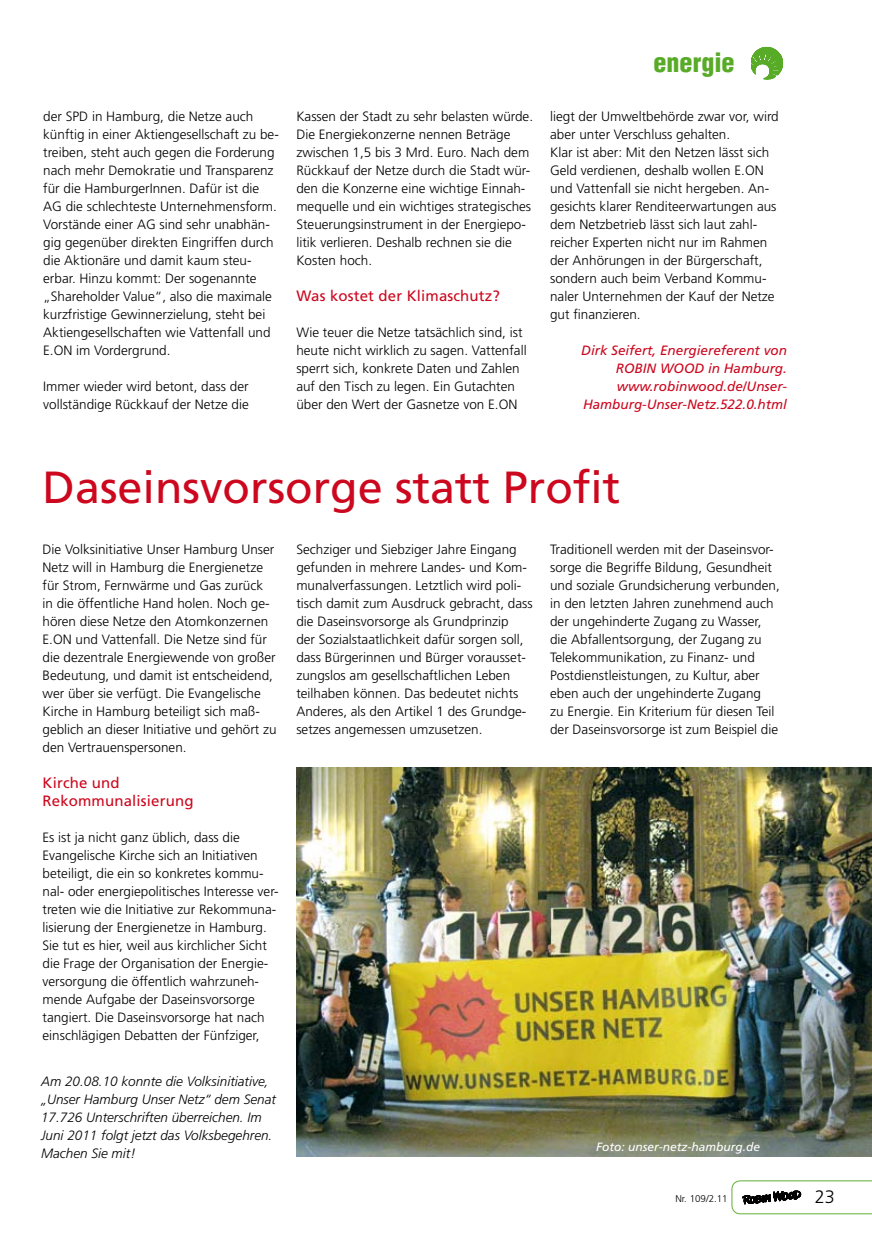
<style>
.page{position:relative;width:872px;height:1242px;background:#fff}
.page>*{position:absolute;margin:0;border:0;box-sizing:border-box;transform-origin:0 0}
.t1{font:45px "Frutiger LT";color:#cc071e}
.t2{font:900 condensed 26.1px "Helvetica";color:#58ab27}
.t3{font:300 18px "Frutiger LT";color:#000}
.t4{font:15px/18px "Frutiger LT";letter-spacing:.01em;color:#cc071e}
.t5{font:300 13.5px/18px "Frutiger LT";color:#000}
.t6{font:italic 300 13.5px/18px "Frutiger LT";color:#000}
.t7{font:italic 13.5px/18px "Frutiger LT";color:#cc071e;text-align:right}
.t8{font:italic 12px "Frutiger LT";color:#fff}
.t9{font:300 9.75px "Frutiger LT";color:#000}
</style>
<div class="page">
<svg style="left:731px;top:1180px;width:141px;height:34px"></svg>
<svg style="left:751px;top:47px;width:32px;height:33px"></svg>
<img style="left:296px;top:767px;width:576px;height:390px">
<p class="t5" style="left:43px;top:108px;width:237px">der SPD in Hamburg, die Netze auch künftig in einer Aktiengesellschaft zu be&shy;treiben, steht auch gegen die Forderung nach mehr Demokratie und Transparenz für die HamburgerInnen. Dafür ist die AG die schlechteste Unternehmensform.<br>Vorstände einer AG sind sehr unabhän&shy;gig gegenüber direkten Eingriffen durch die Aktionäre und damit kaum steu&shy;erbar. Hinzu kommt: Der sogenannte „Shareholder Value“, also die maximale kurzfristige Gewinnerzielung, steht bei Aktiengesellschaften wie Vattenfall und E.ON im Vordergrund.</p>
<p class="t5" style="left:43px;top:378px;width:207px">Immer wieder wird betont, dass der vollständige Rückkauf der Netze die</p>
<p class="t5" style="left:296px;top:107px;width:238px">Kassen der Stadt zu sehr belasten würde.<br>Die Energiekonzerne nennen Beträge zwischen 1,5 bis 3 Mrd. Euro. Nach dem Rückkauf der Netze durch die Stadt wür&shy;den die Konzerne eine wichtige Einnah&shy;mequelle und ein wichtiges strategisches Steuerungsinstrument in der Energiepo&shy;litik verlieren. Deshalb rechnen sie die Kosten hoch.</p>
<p class="t4" style="left:296px;top:287px;width:205px">Was kostet der Klimaschutz?</p>
<p class="t5" style="left:296px;top:323px;width:232px">Wie teuer die Netze tatsächlich sind, ist heute nicht wirklich zu sagen. Vattenfall sperrt sich, konkrete Daten und Zahlen auf den Tisch zu legen. Ein Gutachten über den Wert der Gasnetze von E.ON</p>
<h2 class="t2" style="left:653px;top:46px;width:83px">energie</h2>
<p class="t5" style="left:550px;top:107px;width:230px">liegt der Umweltbehörde zwar vor, wird aber unter Verschluss gehalten.<br>Klar ist aber: Mit den Netzen lässt sich Geld verdienen, deshalb wollen E.ON und Vattenfall sie nicht hergeben. An&shy;gesichts klarer Renditeerwartungen aus dem Netzbetrieb lässt sich laut zahl&shy;reicher Experten nicht nur im Rahmen der Anhörungen in der Bürgerschaft, sondern auch beim Verband Kommu&shy;naler Unternehmen der Kauf der Netze gut finanzieren.</p>
<p class="t7" style="left:581px;top:342px;width:207px">Dirk Seifert, Energiereferent von<br>ROBIN WOOD in Hamburg. www.robinwood.de/Unser-<br>Hamburg-Unser-Netz.522.0.html</p>
<h1 class="t1" style="left:43px;top:460px;width:579px">Daseinsvorsorge statt Profit</h1>
<p class="t5" style="left:43px;top:540px;width:236px">Die Volksinitiative Unser Hamburg Unser Netz will in Hamburg die Energienetze für Strom, Fernwärme und Gas zurück in die öffentliche Hand holen. Noch ge&shy;hören diese Netze den Atomkonzernen E.ON und Vattenfall. Die Netze sind für die dezentrale Energiewende von großer Bedeutung, und damit ist entscheidend, wer über sie verfügt. Die Evangelische Kirche in Hamburg beteiligt sich maß&shy;geblich an dieser Initiative und gehört zu den Vertrauenspersonen.</p>
<p class="t4" style="left:43px;top:773px;width:152px">Kirche und<br>Rekommunalisierung</p>
<p class="t5" style="left:43px;top:828px;width:238px">Es ist ja nicht ganz üblich, dass die Evangelische Kirche sich an Initiativen beteiligt, die ein so konkretes kommu&shy;nal- oder energiepolitisches Interesse ver&shy;treten wie die Initiative zur Rekommuna&shy;lisierung der Energienetze in Hamburg.<br>Sie tut es hier, weil aus kirchlicher Sicht die Frage der Organisation der Energie&shy;versorgung die öffentlich wahrzuneh&shy;mende Aufgabe der Daseinsvorsorge tangiert. Die Daseinsvorsorge hat nach einschlägigen Debatten der Fünfziger,</p>
<p class="t5" style="left:296px;top:540px;width:238px">Sechziger und Siebziger Jahre Eingang gefunden in mehrere Landes- und Kom&shy;munalverfassungen. Letztlich wird poli&shy;tisch damit zum Ausdruck gebracht, dass die Daseinsvorsorge als Grundprinzip<br>der Sozialstaatlichkeit dafür sorgen soll, dass Bürgerinnen und Bürger vorausset&shy;zungslos am gesellschaftlichen Leben teilhaben können. Das bedeutet nichts Anderes, als den Artikel 1 des Grundge&shy;setzes angemessen umzusetzen.</p>
<p class="t5" style="left:550px;top:540px;width:231px">Traditionell werden mit der Daseinsvor&shy;sorge die Begriffe Bildung, Gesundheit und soziale Grundsicherung verbunden, in den letzten Jahren zunehmend auch der ungehinderte Zugang zu Wasser, die Abfallentsorgung, der Zugang zu Telekommunikation, zu Finanz- und Postdienstleistungen, zu Kultur, aber eben auch der ungehinderte Zugang<br>zu Energie. Ein Kriterium für diesen Teil der Daseinsvorsorge ist zum Beispiel die</p>
<p class="t6" style="left:41px;top:1072px;width:236px">Am 20.08.10 konnte die Volksinitiative, „Unser Hamburg Unser Netz“ dem Senat 17.726 Unterschriften überreichen. Im Juni 2011 folgt jetzt das Volksbegehren.<br>Machen Sie mit!</p>
<p class="t8" style="left:596px;top:1140px;width:165px">Foto: unser-netz-hamburg.de</p>
<p class="t9" style="left:675px;top:1193px;width:54px">Nr. 109/2.11</p>
<h3 class="t3" style="left:815px;top:1186px;width:22px">23</h3>
</div>
